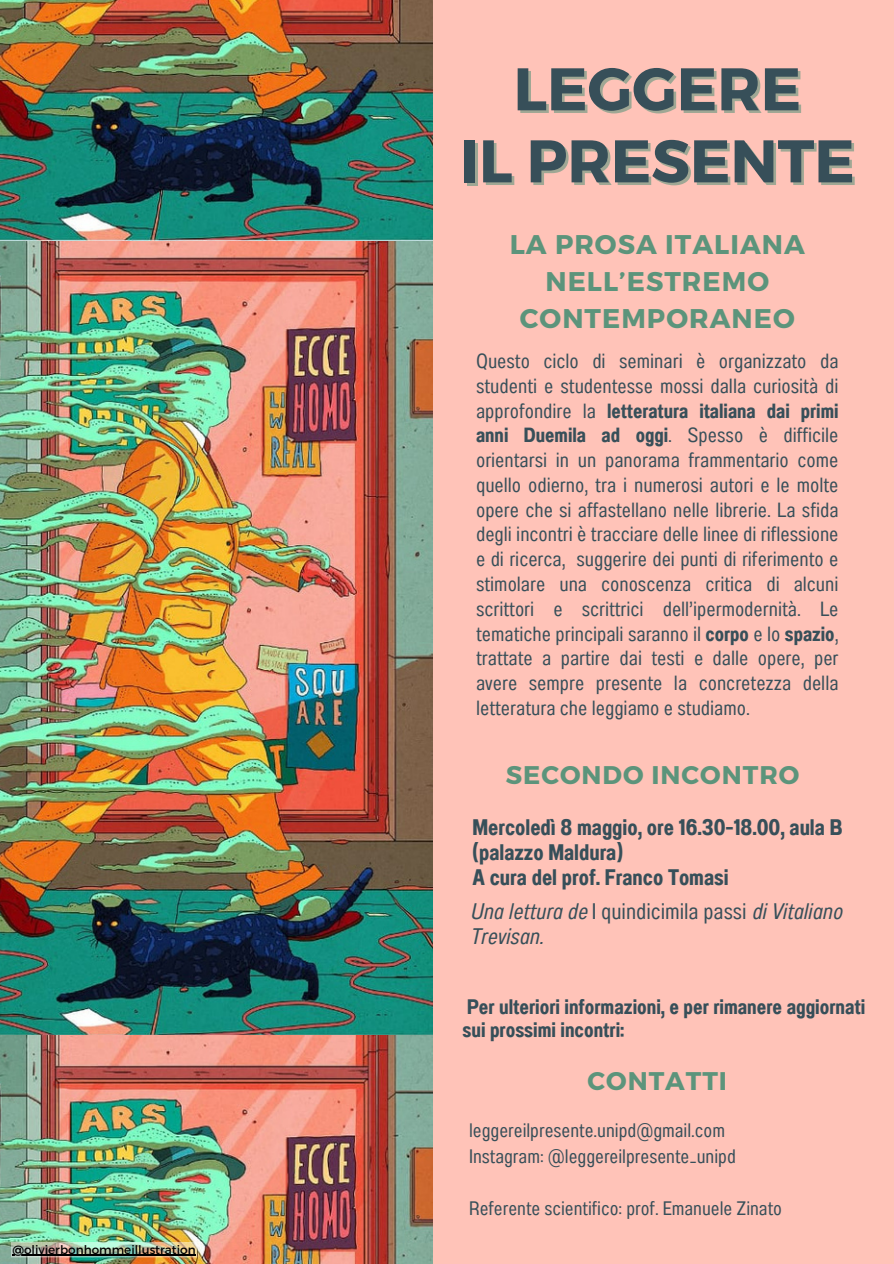
<style>
.page{position:relative;width:894px;height:1264px;background:#fff}
.page>*{position:absolute;margin:0;border:0;box-sizing:border-box;transform-origin:0 0}
.t1{font:700 60px "Montserrat";color:#374f59}
.t2{font:700 27px/37.2px "Montserrat";letter-spacing:.04em;color:#5c947b;text-align:center}
.t3{font:700 25.5px "Montserrat";letter-spacing:.04em;color:#5c947b}
.t4{font:22.5px/24.8px "Anantason Bold Wd 62";color:#374f59}
.t5{font:22.5px/24.8px "Anantason Wd 62 It";color:#374f59}
.t6{font:21px/23.7px "Anantason Bold Wd 62";color:#374f59}
.t7{font:20.55px/24.8px "Anantason Wd 62";color:#374f59}
.t8{font:20.55px/24.8px "Anantason Bold Wd 62";color:#374f59}
.t9{font:19.5px/25.8px "Anantason Wd 62";color:#374f59}
.t10{font:12px "Montserrat";color:#000}
.s1{font-family:"Anantason Wd 62"}
.s2{font-family:"Anantason Bold Wd 62"}
</style>
<div class="page">
<div style="left:0;top:0;width:893px;height:1263px;background:#ffc3b8"></div>
<img style="left:0;top:241px;width:432px;height:1022px">
<img style="left:0;top:0;width:432px;height:241px">
<img style="left:11px;top:1241px;width:186px;height:16px">
<hr style="left:12px;top:1254px;width:184px;height:1px;background:#000">
<h2 class="t10" style="left:12px;top:1241px;width:185px">@olivierbonhommeillustration</h2>
<h1 class="t1" style="left:513px;top:50px;width:289px">LEGGERE</h1>
<p class="t1" style="left:459px;top:122px;width:396px">IL PRESENTE</p>
<h2 class="t2" style="left:509px;top:224px;width:296px">LA PROSA ITALIANA<br>NELL’ESTREMO<br>CONTEMPORANEO</h2>
<p class="t7" style="left:476px;top:348px;width:364px">Questo ciclo di seminari è organizzato da studenti e studentesse mossi dalla curiosità di</p>
<p class="t8" style="left:476px;top:398px;width:364px"><span class="s1">approfondire la</span> letteratura italiana dai primi anni Duemila ad oggi<span class="s1">. Spesso è difficile</span></p>
<p class="t7" style="left:476px;top:447px;width:364px;text-align:justify">orientarsi in un panorama frammentario come quello odierno, tra i numerosi autori e le molte opere che si affastellano nelle librerie. La sfida degli incontri è tracciare delle linee di riflessione e di ricerca, suggerire dei punti di riferimento e stimolare una conoscenza critica di alcuni scrittori e scrittrici dell’ipermodernità. Le tematiche principali saranno il <span class="s2">corpo</span> e lo <span class="s2">spazio</span>, trattate a partire dai testi e dalle opere, per avere sempre presente la concretezza della letteratura che leggiamo e studiamo.</p>
<h4 class="t3" style="left:505px;top:758px;width:295px">SECONDO INCONTRO</h4>
<h5 class="t4" style="left:472px;top:814px;width:371px">Mercoledì 8 maggio, ore 16.30-18.00, aula B (palazzo Maldura)<br>A cura del prof. Franco Tomasi</h5>
<h5 class="t5" style="left:470px;top:898px;width:373px">Una lettura de <span class="s1">I quindicimila passi</span> di Vitaliano<br>Trevisan.</h5>
<p class="t6" style="left:462px;top:994px;width:404px">Per ulteriori informazioni, e per rimanere aggiornati sui prossimi incontri:</p>
<h4 class="t3" style="left:587px;top:1063px;width:141px">CONTATTI</h4>
<h3 class="t9" style="left:469px;top:1117px;width:268px">leggereilpresente.unipd@gmail.com<br>Instagram: @leggereilpresente_unipd</h3>
<p class="t9" style="left:469px;top:1195px;width:314px">Referente scientifico: prof. Emanuele Zinato</p>
</div>
